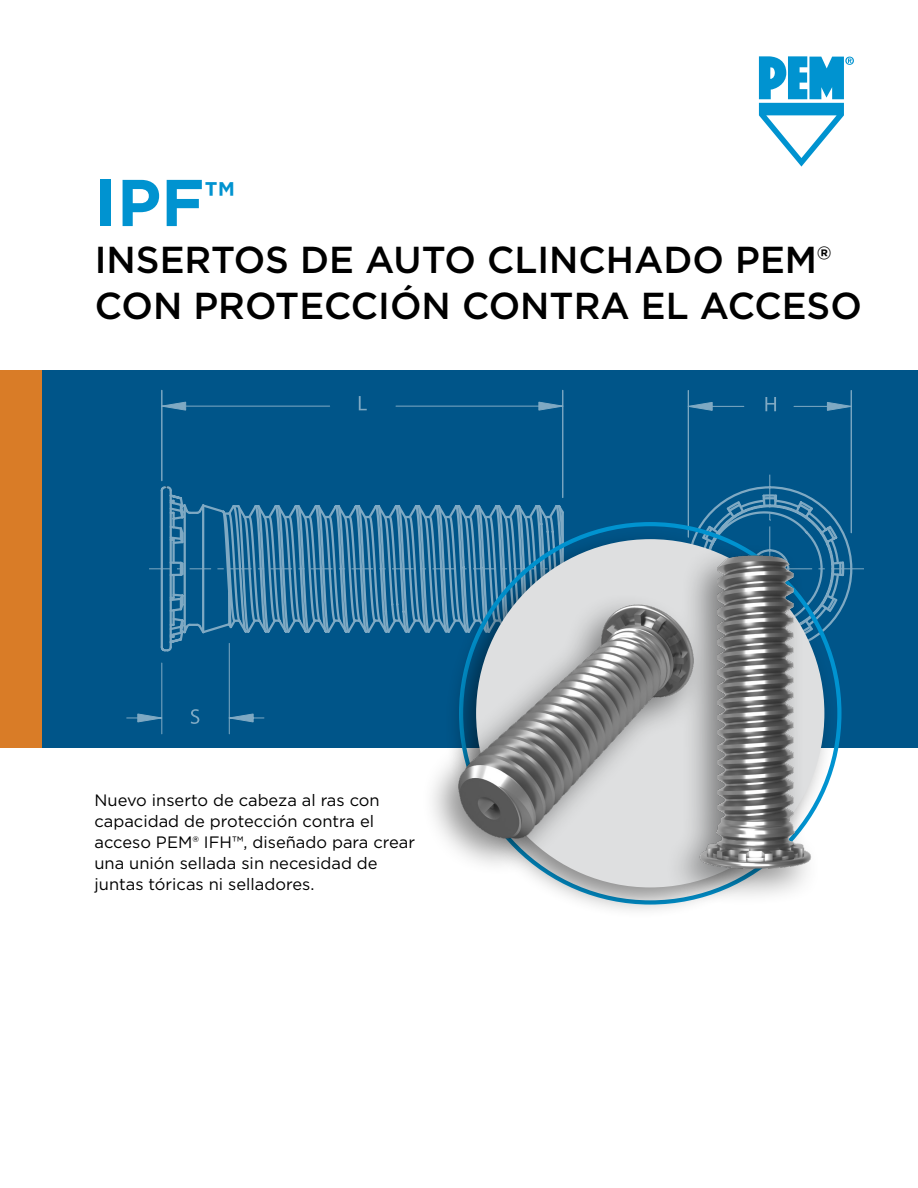
<style>
.page{position:relative;width:918px;height:1188px;background:#fff}
.page>*{position:absolute;margin:0;border:0;box-sizing:border-box;transform-origin:0 0}
.t1{font:700 66px "Gotham";color:#0093d0}
.t2{font:500 37.5px/46.5px "Gotham";color:#000}
.t3{font:16.5px/21px "Gotham";color:#000}
</style>
<div class="page">
<div style="left:0;top:370px;width:918px;height:378px;background:#005589"></div>
<hr style="left:831px;top:568px;width:33px;height:1px;background:#fff">
<svg style="left:160px;top:425px;width:694px;height:334px"></svg>
<svg style="left:126px;top:642px;width:139px;height:92px"></svg>
<svg style="left:826px;top:401px;width:25px;height:11px"></svg>
<svg style="left:687px;top:401px;width:26px;height:11px"></svg>
<svg style="left:538px;top:401px;width:26px;height:10px"></svg>
<svg style="left:162px;top:401px;width:25px;height:10px"></svg>
<hr style="left:562px;top:390px;width:1px;height:108px;background:#fff">
<hr style="left:162px;top:406px;width:168px;height:1px;background:#fff">
<hr style="left:396px;top:406px;width:167px;height:1px;background:#fff">
<hr style="left:161px;top:390px;width:1px;height:91px;background:#fff">
<hr style="left:851px;top:390px;width:1px;height:143px;background:#fff">
<hr style="left:688px;top:390px;width:1px;height:147px;background:#fff">
<hr style="left:688px;top:406px;width:56px;height:1px;background:#fff">
<hr style="left:794px;top:406px;width:57px;height:1px;background:#fff">
<svg style="left:359px;top:396px;width:8px;height:14px"></svg>
<svg style="left:765px;top:397px;width:11px;height:14px"></svg>
<div style="left:0;top:370px;width:41px;height:378px;background:#d97c27"></div>
<svg style="left:759px;top:56px;width:95px;height:111px"></svg>
<div style="left:444px;top:528px;width:392px;height:392px;background:#000;opacity:.45"></div>
<div style="left:421px;top:542px;width:402px;height:365px;background:#000;opacity:.45"></div>
<img style="left:450px;top:545px;width:374px;height:334px">
<h1 class="t1" style="left:95px;top:159px;width:141px">IPF<sup>™</sup></h1>
<h2 class="t2" style="left:95px;top:236px;width:769px">INSERTOS DE AUTO CLINCHADO PEM®<br>CON PROTECCIÓN CONTRA EL ACCESO</h2>
<p class="t3" style="left:94px;top:789px;width:322px">Nuevo inserto de cabeza al ras con capacidad de protección contra el acceso PEM® IFH™, diseñado para crear una unión sellada sin necesidad de juntas tóricas ni selladores.</p>
</div>
